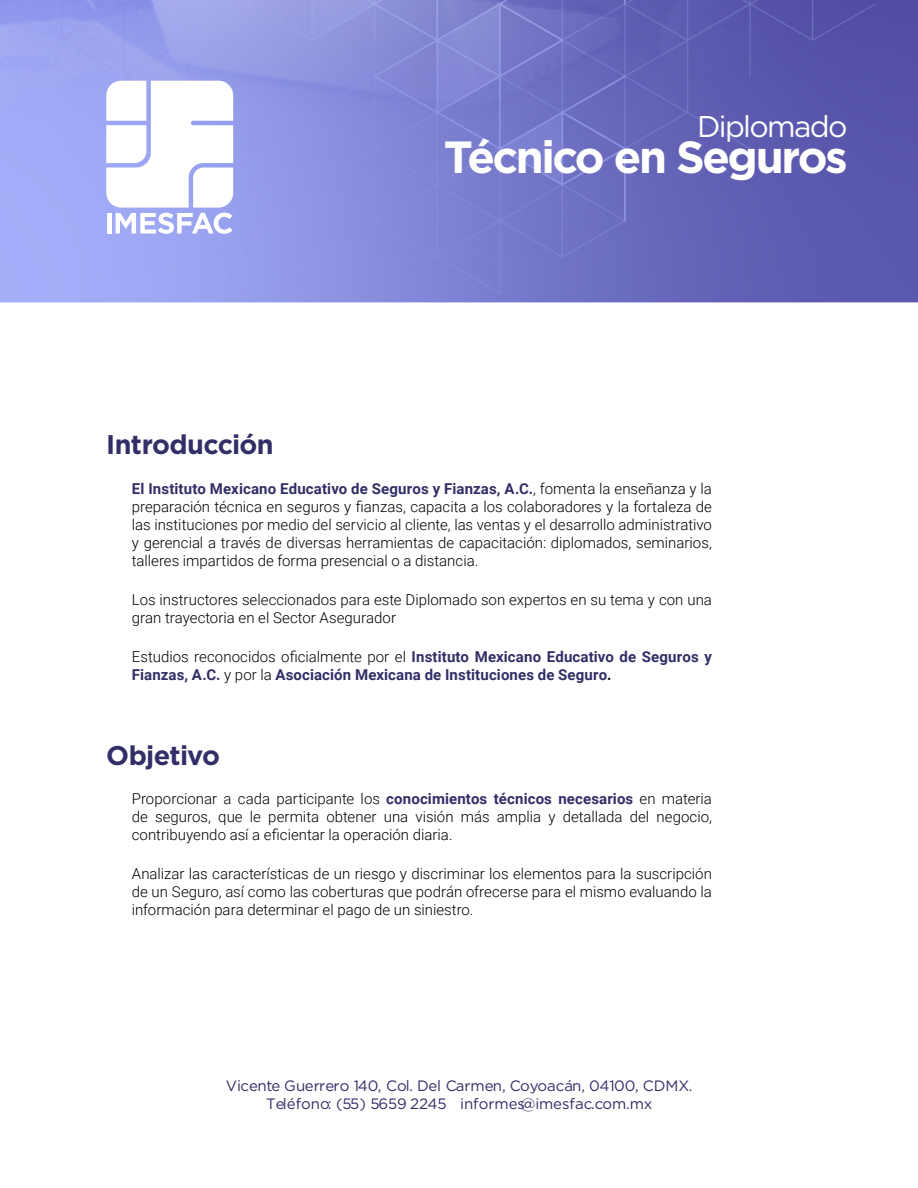
<style>
.page{position:relative;width:918px;height:1188px;background:#fff}
.page>*{position:absolute;margin:0;border:0;box-sizing:border-box;transform-origin:0 0}
.t1{font:700 45px "Gotham";letter-spacing:-.055em;color:#fff}
.t2{font:30px "Gotham";letter-spacing:-.055em;color:#fff}
.t3{font:700 27px "Gotham";letter-spacing:-.025em;color:#322e67}
.t4{font:300 15px/18px "Roboto";color:#000;text-align:justify}
.t5{font:700 15px/18px "Roboto";letter-spacing:.01em;color:#322e67}
.t6{font:15px/18px "Gotham";color:#322e67;text-align:center}
.s1{font-weight:700;color:#322e67}
.s2{font-weight:300;color:#000}
.s3{color:#000}
</style>
<div class="page">
<img style="left:0;top:0;width:918px;height:303px">
<svg style="left:106px;top:81px;width:127px;height:153px"></svg>
<h2 class="t2" style="left:697px;top:107px;width:152px">Diplomado</h2>
<h1 class="t1" style="left:444px;top:127px;width:405px">Técnico en Seguros</h1>
<h3 class="t3" style="left:106px;top:427px;width:169px">Introducción</h3>
<p class="t4" style="left:132px;top:479px;width:582px"><span class="s1">El Instituto Mexicano Educativo de Seguros y Fianzas, A.C.</span>, fomenta la enseñanza y la preparación técnica en seguros y fianzas, capacita a los colaboradores y la fortaleza de las instituciones por medio del servicio al cliente, las ventas y el desarrollo administrativo y gerencial a través de diversas herramientas de capacitación: diplomados, seminarios, talleres impartidos de forma presencial o a distancia.</p>
<p class="t4" style="left:132px;top:590px;width:582px">Los instructores seleccionados para este Diplomado son expertos en su tema y con una gran trayectoria en el Sector Asegurador</p>
<p class="t5" style="left:132px;top:647px;width:582px"><span class="s2">Estudios reconocidos oficialmente por el</span> Instituto Mexicano Educativo de Seguros y<br>Fianzas, A.C. <span class="s2">y por la</span> Asociación Mexicana de Instituciones de Seguro<span class="s3">.</span></p>
<h3 class="t3" style="left:106px;top:737px;width:115px">Objetivo</h3>
<p class="t4" style="left:132px;top:789px;width:582px">Proporcionar a cada participante los <span class="s1">conocimientos técnicos necesarios</span> en materia de seguros, que le permita obtener una visión más amplia y detallada del negocio, contribuyendo así a eficientar la operación diaria.</p>
<p class="t4" style="left:132px;top:864px;width:582px">Analizar las características de un riesgo y discriminar los elementos para la suscripción de un Seguro, así como las coberturas que podrán ofrecerse para el mismo evaluando la información para determinar el pago de un siniestro.</p>
<p class="t6" style="left:226px;top:1076px;width:468px">Vicente Guerrero 140, Col. Del Carmen, Coyoacán, 04100, CDMX.<br>Teléfono: (55) 5659 2245 informes@imesfac.com.mx</p>
</div>
